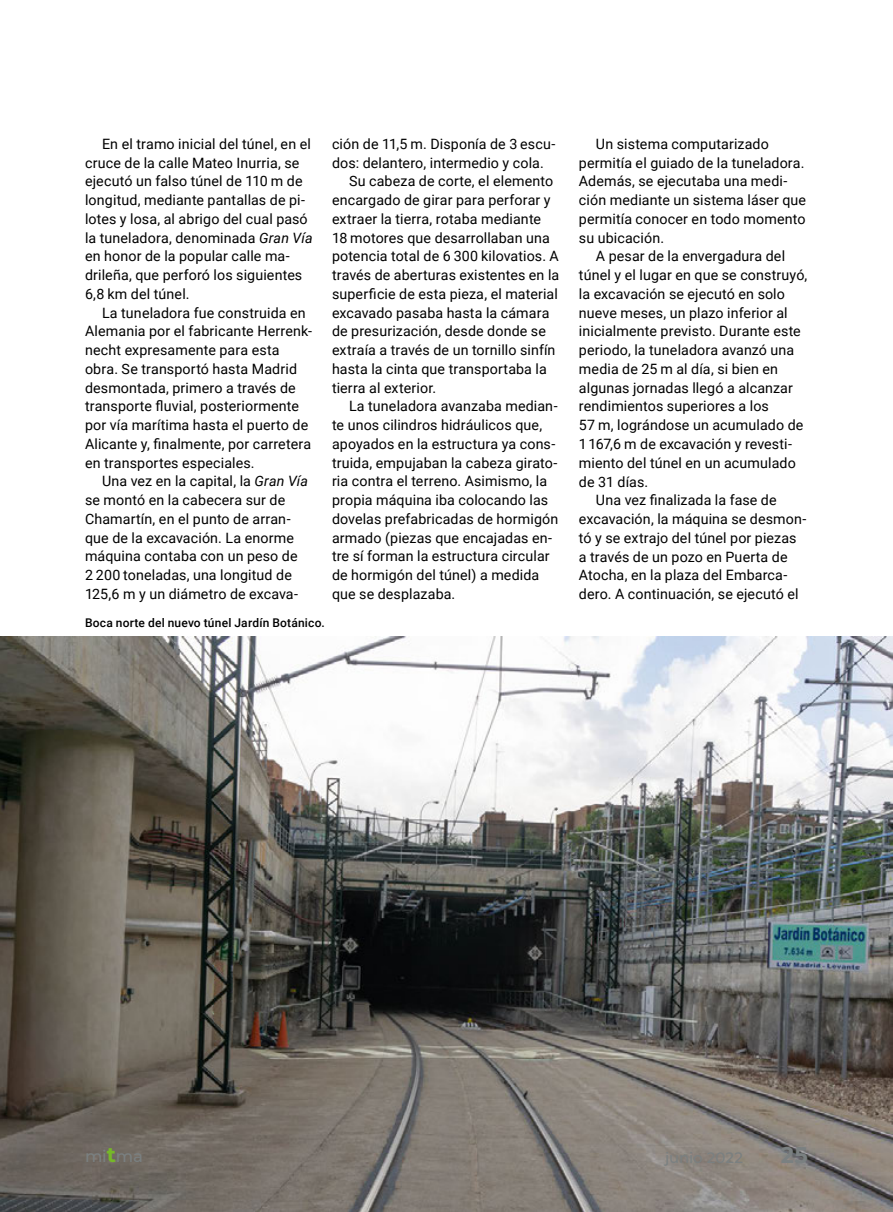
<style>
.page{position:relative;width:893px;height:1212px;background:#fff}
.page>*{position:absolute;margin:0;border:0;box-sizing:border-box;transform-origin:0 0}
.t1{font:700 22.5px "Montserrat";color:#7a8081}
.t2{font:500 16.5px "Montserrat";color:#7a8081}
.t3{font:500 15px "Montserrat";letter-spacing:-.005em;color:#7a8081}
.t4{font:14.25px/18.8px "Roboto";letter-spacing:.01em;color:#000}
.t5{font:500 12px "Roboto";letter-spacing:.015em;color:#000}
.s1{font-style:italic}
.s2{font-weight:700;font-size:21px;color:#76b828}
</style>
<div class="page">
<img style="left:0;top:636px;width:893px;height:576px">
<p class="t4" style="left:85px;top:134px;width:229px;text-indent:17px">En el tramo inicial del túnel, en el cruce de la calle Mateo Inurria, se ejecutó un falso túnel de 110 m de longitud, mediante pantallas de pi&shy;lotes y losa, al abrigo del cual pasó la tuneladora, denominada <span class="s1">Gran Vía </span>en honor de la popular calle ma&shy;drileña, que perforó los siguientes<br>6,8 km del túnel.</p>
<p class="t4" style="left:85px;top:303px;width:229px;text-indent:17px">La tuneladora fue construida en Alemania por el fabricante Herrenk&shy;necht expresamente para esta obra. Se transportó hasta Madrid desmontada, primero a través de transporte fluvial, posteriormente por vía marítima hasta el puerto de Alicante y, finalmente, por carretera en transportes especiales.</p>
<p class="t4" style="left:85px;top:471px;width:224px;text-indent:17px">Una vez en la capital, la <span class="s1">Gran Vía </span>se montó en la cabecera sur de<br>Chamartín, en el punto de arran&shy;que de la excavación. La enorme máquina contaba con un peso de<br>2 200 toneladas, una longitud de<br>125,6 m y un diámetro de excava-</p>
<p class="t5" style="left:85px;top:614px;width:241px">Boca norte del nuevo túnel Jardín Botánico.</p>
<p class="t4" style="left:332px;top:134px;width:225px">ción de 11,5 m. Disponía de 3 escu-</p>
<p class="t4" style="left:332px;top:153px;width:213px">dos: delantero, intermedio y cola.</p>
<p class="t4" style="left:349px;top:171px;width:206px">Su cabeza de corte, el elemento</p>
<p class="t4" style="left:332px;top:190px;width:220px">encargado de girar para perforar y</p>
<p class="t4" style="left:332px;top:209px;width:211px">extraer la tierra, rotaba mediante</p>
<p class="t4" style="left:332px;top:228px;width:219px">18 motores que desarrollaban una</p>
<p class="t4" style="left:332px;top:246px;width:228px">potencia total de 6 300 kilovatios. A</p>
<p class="t4" style="left:332px;top:265px;width:229px">través de aberturas existentes en la</p>
<p class="t4" style="left:332px;top:284px;width:227px">superficie de esta pieza, el material</p>
<p class="t4" style="left:332px;top:303px;width:219px">excavado pasaba hasta la cámara</p>
<p class="t4" style="left:332px;top:321px;width:215px">de presurización, desde donde se</p>
<p class="t4" style="left:332px;top:340px;width:225px">extraía a través de un tornillo sinfín</p>
<p class="t4" style="left:332px;top:359px;width:216px">hasta la cinta que transportaba la</p>
<p class="t4" style="left:332px;top:378px;width:106px">tierra al exterior.</p>
<p class="t4" style="left:349px;top:396px;width:210px">La tuneladora avanzaba median-</p>
<p class="t4" style="left:332px;top:415px;width:212px">te unos cilindros hidráulicos que,</p>
<p class="t4" style="left:332px;top:434px;width:225px">apoyados en la estructura ya cons-</p>
<p class="t4" style="left:332px;top:453px;width:227px">truida, empujaban la cabeza girato-</p>
<p class="t4" style="left:332px;top:471px;width:217px">ria contra el terreno. Asimismo, la</p>
<p class="t4" style="left:332px;top:490px;width:218px">propia máquina iba colocando las</p>
<p class="t4" style="left:332px;top:509px;width:228px">dovelas prefabricadas de hormigón</p>
<p class="t4" style="left:332px;top:528px;width:222px">armado (piezas que encajadas en-</p>
<p class="t4" style="left:332px;top:546px;width:219px">tre sí forman la estructura circular</p>
<p class="t4" style="left:332px;top:565px;width:209px">de hormigón del túnel) a medida</p>
<p class="t4" style="left:332px;top:584px;width:125px">que se desplazaba.</p>
<p class="t4" style="left:579px;top:134px;width:229px;text-indent:17px">Un sistema computarizado permitía el guiado de la tuneladora.<br>Además, se ejecutaba una medi&shy;ción mediante un sistema láser que permitía conocer en todo momento su ubicación.</p>
<p class="t4" style="left:596px;top:246px;width:191px">A pesar de la envergadura del</p>
<p class="t4" style="left:579px;top:265px;width:230px">túnel y el lugar en que se construyó,</p>
<p class="t4" style="left:579px;top:284px;width:208px">la excavación se ejecutó en solo</p>
<p class="t4" style="left:579px;top:303px;width:210px">nueve meses, un plazo inferior al</p>
<p class="t4" style="left:579px;top:321px;width:223px">inicialmente previsto. Durante este</p>
<p class="t4" style="left:579px;top:340px;width:217px">periodo, la tuneladora avanzó una</p>
<p class="t4" style="left:579px;top:359px;width:201px">media de 25 m al día, si bien en</p>
<p class="t4" style="left:579px;top:378px;width:215px">algunas jornadas llegó a alcanzar</p>
<p class="t4" style="left:579px;top:396px;width:191px">rendimientos superiores a los</p>
<p class="t4" style="left:579px;top:415px;width:226px">57 m, lográndose un acumulado de</p>
<p class="t4" style="left:579px;top:434px;width:215px">1 167,6 m de excavación y revesti-</p>
<p class="t4" style="left:579px;top:453px;width:218px">miento del túnel en un acumulado</p>
<p class="t4" style="left:579px;top:471px;width:71px">de 31 días.</p>
<p class="t4" style="left:596px;top:490px;width:182px">Una vez finalizada la fase de</p>
<p class="t4" style="left:579px;top:509px;width:229px">excavación, la máquina se desmon-</p>
<p class="t4" style="left:579px;top:528px;width:219px">tó y se extrajo del túnel por piezas</p>
<p class="t4" style="left:579px;top:546px;width:210px">a través de un pozo en Puerta de</p>
<p class="t4" style="left:579px;top:565px;width:210px">Atocha, en la plaza del Embarca-</p>
<p class="t4" style="left:579px;top:584px;width:221px">dero. A continuación, se ejecutó el</p>
<p class="t2" style="left:85px;top:1144px;width:59px">mi<span class="s2">t</span>ma</p>
<p class="t3" style="left:665px;top:1147px;width:79px">junio 2022</p>
<h1 class="t1" style="left:781px;top:1139px;width:29px">25</h1>
</div>
